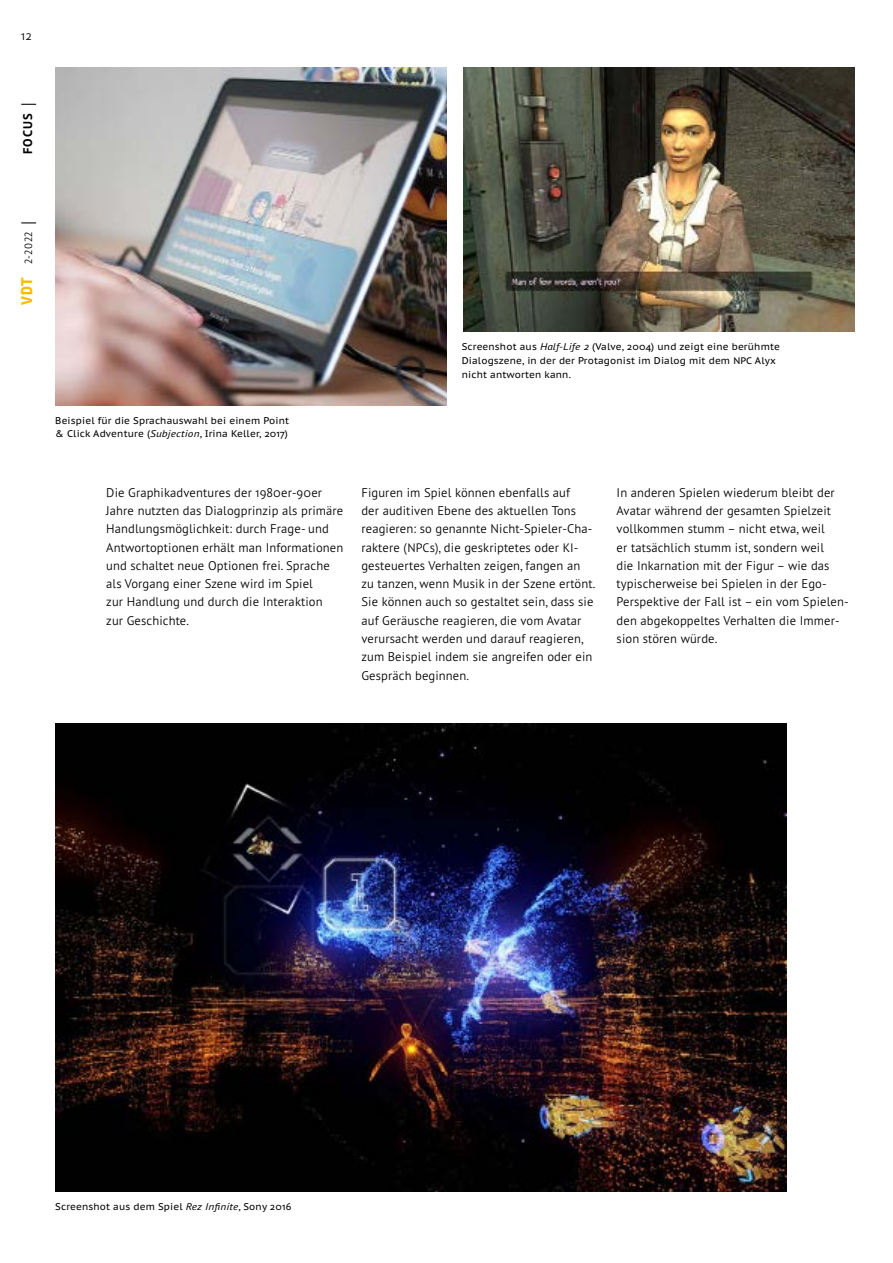
<style>
.page{position:relative;width:893px;height:1263px;background:#fff}
.page>*{position:absolute;margin:0;border:0;box-sizing:border-box;transform-origin:0 0}
.t1{font:300 12.6px/18.3px "PT Sans Pro";letter-spacing:.01em;color:#000}
.t2{font:700 12.6px "PT Sans Pro";color:#000}
.t3{font:300 10.5px "PT Sans Pro";color:#000}
.t4{font:9.75px/13.6px "PT Sans Pro Caption";letter-spacing:.015em;color:#000}
.s1{font-family:"Ropa Sans Pro";font-weight:800;font-size:16.5px;color:#fbba00}
.s2{font-family:"PT Sans Pro";font-style:italic}
.s3{font-size:9.45px}
.s4{font-size:12.15px}
</style>
<div class="page">
<img style="left:55px;top:67px;width:391px;height:338px">
<img style="left:463px;top:67px;width:392px;height:265px">
<img style="left:55px;top:723px;width:732px;height:468px">
<svg style="left:21px;top:222px;width:15px;height:1px"></svg>
<svg style="left:21px;top:104px;width:15px;height:1px"></svg>
<p class="t1" style="left:21px;top:26px;width:12px">12</p>
<p class="t2" style="left:19px;top:154px;width:42px;rotate:-90deg">Focus</p>
<p class="t3" style="left:22px;top:305px;width:75px;rotate:-90deg"><span class="s1">VDT</span> 2-2022</p>
<p class="t4" style="left:55px;top:413px;width:235px">Beispiel für die Sprachauswahl bei einem Point &amp; Click Adventure (<span class="s2">Subjection</span>, Irina Keller, 2017)</p>
<p class="t4" style="left:462px;top:340px;width:320px">Screenshot aus <span class="s2">Half-Life 2</span> (Valve, 2004) und zeigt eine berühmte<br>Dialogszene, in der der Protagonist im Dialog mit dem <span class="s3">NPC</span> Alyx nicht antworten kann.</p>
<p class="t1" style="left:106px;top:483px;width:239px">Die Graphikadventures der 1980er-90er Jahre nutzten das Dialogprinzip als primäre Handlungsmöglichkeit: durch Frage- und Antwortoptionen erhält man Informationen und schaltet neue Optionen frei. Sprache als Vorgang einer Szene wird im Spiel<br>zur Handlung und durch die Interaktion<br>zur Geschichte.</p>
<p class="t1" style="left:361px;top:483px;width:235px">Figuren im Spiel können ebenfalls auf<br>der auditiven Ebene des aktuellen Tons reagieren: so genannte Nicht-Spieler-Cha&shy;raktere (<span class="s4">NPC</span>s), die geskriptetes oder <span class="s4">KI&shy;</span>gesteuertes Verhalten zeigen, fangen an zu tanzen, wenn Musik in der Szene ertönt.<br>Sie können auch so gestaltet sein, dass sie auf Geräusche reagieren, die vom Avatar verursacht werden und darauf reagieren, zum Beispiel indem sie angreifen oder ein Gespräch beginnen.</p>
<p class="t1" style="left:617px;top:483px;width:234px">In anderen Spielen wiederum bleibt der Avatar während der gesamten Spielzeit vollkommen stumm – nicht etwa, weil<br>er tatsächlich stumm ist, sondern weil<br>die Inkarnation mit der Figur – wie das typischerweise bei Spielen in der Ego-Perspektive der Fall ist – ein vom Spielen&shy;den abgekoppeltes Verhalten die Immer&shy;sion stören würde.</p>
<p class="t4" style="left:55px;top:1199px;width:238px">Screenshot aus dem Spiel <span class="s2">Rez Infinite</span>, Sony 2016</p>
</div>
